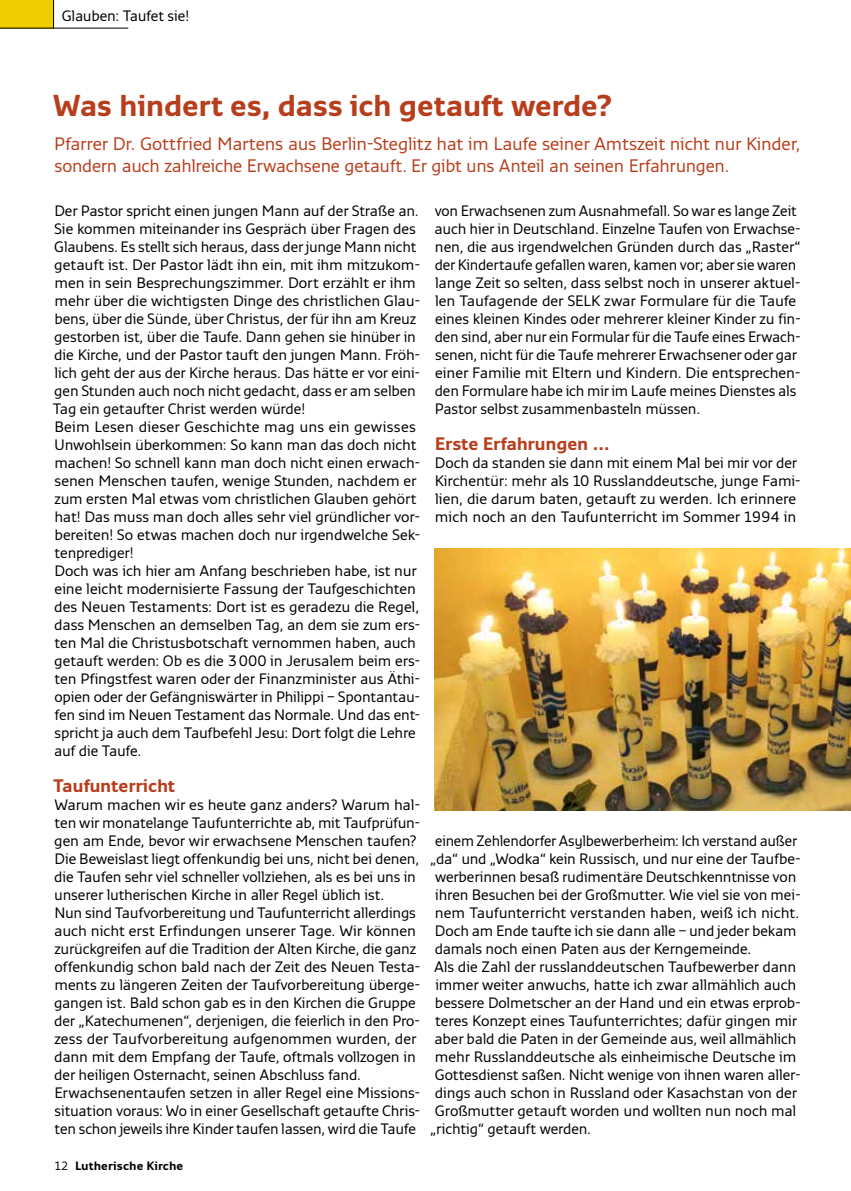
<style>
.page{position:relative;width:851px;height:1191px;background:#fff}
.page>*{position:absolute;margin:0;border:0;box-sizing:border-box;transform-origin:0 0}
.t1{font:700 30px "Monitor";letter-spacing:-.02em;color:#b73e1d}
.t2{font:18px/21.6px "Monitor";letter-spacing:-.015em;color:#b73e1d}
.t3{font:700 18px "Monitor";letter-spacing:-.02em;color:#b73e1d}
.t4{font:15px/18px "Monitor";letter-spacing:-.015em;color:#000}
.t5{font:700 12px "Monitor";color:#000}
.s1{font-weight:400}
</style>
<div class="page">
<div style="left:0;top:0;width:54px;height:28px;background:#eecd00"></div>
<hr style="left:0;top:28px;width:128px;height:1px;background:#000">
<svg style="left:53px;top:0;width:1px;height:28px"></svg>
<img style="left:434px;top:549px;width:416px;height:261px">
<p class="t4" style="left:62px;top:6px;width:129px">Glauben: Taufet sie!</p>
<h1 class="t1" style="left:53px;top:87px;width:560px">Was hindert es, dass ich getauft werde?</h1>
<p class="t2" style="left:54px;top:133px;width:747px">Pfarrer Dr. Gottfried Martens aus Berlin-Steglitz hat im Laufe seiner Amtszeit nicht nur Kinder, sondern auch zahlreiche Erwachsene getauft. Er gibt uns Anteil an seinen Erfahrungen.</p>
<p class="t4" style="left:53px;top:201px;width:369px">Der Pastor spricht einen jungen Mann auf der Straße an.<br>Sie kommen miteinander ins Gespräch über Fragen des Glaubens. Es stellt sich heraus, dass der junge Mann nicht getauft ist. Der Pastor lädt ihn ein, mit ihm mitzukom&shy;men in sein Besprechungszimmer. Dort erzählt er ihm mehr über die wichtigsten Dinge des christlichen Glau&shy;bens, über die Sünde, über Christus, der für ihn am Kreuz gestorben ist, über die Taufe. Dann gehen sie hinüber in die Kirche, und der Pastor tauft den jungen Mann. Fröh&shy;lich geht der aus der Kirche heraus. Das hätte er vor eini&shy;gen Stunden auch noch nicht gedacht, dass er am selben Tag ein getaufter Christ werden würde!<br>Beim Lesen dieser Geschichte mag uns ein gewisses Unwohlsein überkommen: So kann man das doch nicht machen! So schnell kann man doch nicht einen erwach&shy;senen Menschen taufen, wenige Stunden, nachdem er zum ersten Mal etwas vom christlichen Glauben gehört hat! Das muss man doch alles sehr viel gründlicher vor&shy;bereiten! So etwas machen doch nur irgendwelche Sek&shy;tenprediger!<br>Doch was ich hier am Anfang beschrieben habe, ist nur eine leicht modernisierte Fassung der Taufgeschichten des Neuen Testaments: Dort ist es geradezu die Regel, dass Menschen an demselben Tag, an dem sie zum ers&shy;ten Mal die Christusbotschaft vernommen haben, auch getauft werden: Ob es die 3000 in Jerusalem beim ers&shy;ten Pfingstfest waren oder der Finanzminister aus Äthi&shy;opien oder der Gefängniswärter in Philippi – Spontantau&shy;fen sind im Neuen Testament das Normale. Und das ent&shy;spricht ja auch dem Taufbefehl Jesu: Dort folgt die Lehre auf die Taufe.</p>
<p class="t3" style="left:53px;top:775px;width:123px">Taufunterricht</p>
<p class="t4" style="left:54px;top:795px;width:368px">Warum machen wir es heute ganz anders? Warum hal&shy;ten wir monatelange Taufunterrichte ab, mit Taufprüfun&shy;gen am Ende, bevor wir erwachsene Menschen taufen?<br>Die Beweislast liegt offenkundig bei uns, nicht bei denen, die Taufen sehr viel schneller vollziehen, als es bei uns in unserer lutherischen Kirche in aller Regel üblich ist.<br>Nun sind Taufvorbereitung und Taufunterricht allerdings auch nicht erst Erfindungen unserer Tage. Wir können zurückgreifen auf die Tradition der Alten Kirche, die ganz offenkundig schon bald nach der Zeit des Neuen Testa&shy;ments zu längeren Zeiten der Taufvorbereitung überge&shy;gangen ist. Bald schon gab es in den Kirchen die Gruppe der „Katechumenen“, derjenigen, die feierlich in den Pro&shy;zess der Taufvorbereitung aufgenommen wurden, der dann mit dem Empfang der Taufe, oftmals vollzogen in der heiligen Osternacht, seinen Abschluss fand.<br>Erwachsenentaufen setzen in aller Regel eine Missions&shy;situation voraus: Wo in einer Gesellschaft getaufte Chris&shy;ten schon jeweils ihre Kinder taufen lassen, wird die Taufe</p>
<p class="t4" style="left:434px;top:201px;width:368px">von Erwachsenen zum Ausnahmefall. So war es lange Zeit auch hier in Deutschland. Einzelne Taufen von Erwachse&shy;nen, die aus irgendwelchen Gründen durch das „Raster“ der Kindertaufe gefallen waren, kamen vor; aber sie waren lange Zeit so selten, dass selbst noch in unserer aktuel&shy;len Taufagende der SELK zwar Formulare für die Taufe eines kleinen Kindes oder mehrerer kleiner Kinder zu fin&shy;den sind, aber nur ein Formular für die Taufe eines Erwach&shy;senen, nicht für die Taufe mehrerer Erwachsener oder gar einer Familie mit Eltern und Kindern. Die entsprechen&shy;den Formulare habe ich mir im Laufe meines Dienstes als Pastor selbst zusammenbasteln müssen.</p>
<p class="t3" style="left:434px;top:433px;width:176px">Erste Erfahrungen …</p>
<p class="t4" style="left:435px;top:453px;width:367px">Doch da standen sie dann mit einem Mal bei mir vor der Kirchentür: mehr als 10 Russlanddeutsche, junge Fami&shy;lien, die darum baten, getauft zu werden. Ich erinnere mich noch an den Taufunterricht im Sommer 1994 in</p>
<p class="t4" style="left:435px;top:831px;width:363px">einem Zehlendorfer Asylbewerberheim: Ich verstand außer</p>
<p class="t4" style="left:430px;top:849px;width:372px">„da“ und „Wodka“ kein Russisch, und nur eine der Taufbe-</p>
<p class="t4" style="left:435px;top:867px;width:363px">werberinnen besaß rudimentäre Deutschkenntnisse von</p>
<p class="t4" style="left:435px;top:885px;width:367px">ihren Besuchen bei der Großmutter. Wie viel sie von mei-</p>
<p class="t4" style="left:435px;top:903px;width:366px">nem Taufunterricht verstanden haben, weiß ich nicht.</p>
<p class="t4" style="left:435px;top:921px;width:363px">Doch am Ende taufte ich sie dann alle – und jeder bekam</p>
<p class="t4" style="left:434px;top:939px;width:318px">damals noch einen Paten aus der Kerngemeinde.</p>
<p class="t4" style="left:434px;top:957px;width:364px">Als die Zahl der russlanddeutschen Taufbewerber dann</p>
<p class="t4" style="left:435px;top:975px;width:362px">immer weiter anwuchs, hatte ich zwar allmählich auch</p>
<p class="t4" style="left:435px;top:993px;width:367px">bessere Dolmetscher an der Hand und ein etwas erprob-</p>
<p class="t4" style="left:435px;top:1011px;width:363px">teres Konzept eines Taufunterrichtes; dafür gingen mir</p>
<p class="t4" style="left:434px;top:1029px;width:363px">aber bald die Paten in der Gemeinde aus, weil allmählich</p>
<p class="t4" style="left:435px;top:1047px;width:363px">mehr Russlanddeutsche als einheimische Deutsche im</p>
<p class="t4" style="left:434px;top:1065px;width:367px">Gottesdienst saßen. Nicht wenige von ihnen waren aller-</p>
<p class="t4" style="left:434px;top:1083px;width:363px">dings auch schon in Russland oder Kasachstan von der</p>
<p class="t4" style="left:434px;top:1101px;width:363px">Großmutter getauft worden und wollten nun noch mal</p>
<p class="t4" style="left:430px;top:1119px;width:162px">„richtig“ getauft werden.</p>
<p class="t5" style="left:54px;top:1158px;width:130px"><span class="s1">12</span> Lutherische Kirche</p>
</div>
